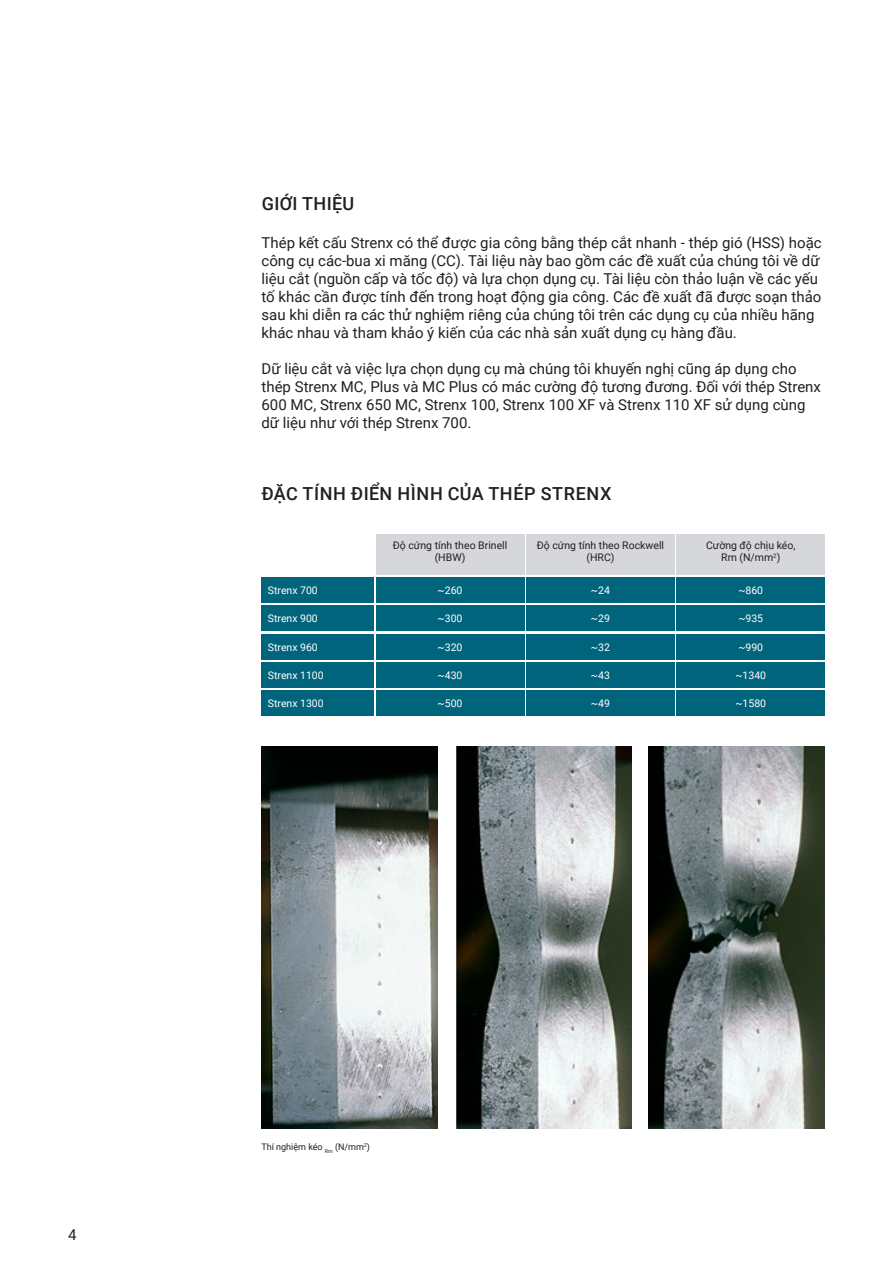
<style>
.page{position:relative;width:893px;height:1263px;background:#fff}
.page>*{position:absolute;margin:0;border:0;box-sizing:border-box;transform-origin:0 0}
.t1{font:500 18px "Roboto";letter-spacing:.035em;color:#231f20}
.t2{font:500 18px "Roboto";letter-spacing:.01em;color:#231f20}
.t3{font:15px/18px "Roboto";color:#231f20}
.t4{font:10.5px "Roboto";color:#fff}
.t5{font:10.5px/12.6px "Roboto";color:#231f20;text-align:center}
.bildtext_tabelltext{font:9px "Roboto";color:#231f20}
</style>
<div class="page">
<div style="left:376px;top:534px;width:148px;height:41px;background:#d6d7da"></div>
<div style="left:526px;top:534px;width:149px;height:41px;background:#d6d7da"></div>
<div style="left:677px;top:534px;width:148px;height:41px;background:#d6d7da"></div>
<div style="left:261px;top:577px;width:113px;height:26px;background:#00657c"></div>
<div style="left:376px;top:577px;width:148px;height:26px;background:#00657c"></div>
<div style="left:376px;top:606px;width:148px;height:25px;background:#00657c"></div>
<div style="left:376px;top:634px;width:148px;height:25px;background:#00657c"></div>
<div style="left:376px;top:662px;width:148px;height:25px;background:#00657c"></div>
<div style="left:376px;top:690px;width:148px;height:26px;background:#00657c"></div>
<div style="left:526px;top:577px;width:149px;height:26px;background:#00657c"></div>
<div style="left:526px;top:606px;width:149px;height:25px;background:#00657c"></div>
<div style="left:526px;top:634px;width:149px;height:25px;background:#00657c"></div>
<div style="left:526px;top:662px;width:149px;height:25px;background:#00657c"></div>
<div style="left:526px;top:690px;width:149px;height:26px;background:#00657c"></div>
<div style="left:677px;top:577px;width:148px;height:26px;background:#00657c"></div>
<div style="left:677px;top:606px;width:148px;height:25px;background:#00657c"></div>
<div style="left:677px;top:634px;width:148px;height:25px;background:#00657c"></div>
<div style="left:677px;top:662px;width:148px;height:25px;background:#00657c"></div>
<div style="left:677px;top:690px;width:148px;height:26px;background:#00657c"></div>
<div style="left:261px;top:606px;width:113px;height:25px;background:#00657c"></div>
<div style="left:261px;top:634px;width:113px;height:25px;background:#00657c"></div>
<div style="left:261px;top:662px;width:113px;height:25px;background:#00657c"></div>
<div style="left:261px;top:690px;width:113px;height:26px;background:#00657c"></div>
<img style="left:262px;top:746px;width:176px;height:382px">
<img style="left:455px;top:746px;width:176px;height:382px">
<img style="left:648px;top:747px;width:177px;height:381px">
<p class="t3" style="left:68px;top:1225px;width:10px">4</p>
<p class="t2" style="left:262px;top:191px;width:94px">GIỚI THIỆU</p>
<p class="t3" style="left:261px;top:233px;width:562px">Thép kết cấu Strenx có thể được gia công bằng thép cắt nhanh - thép gió (HSS) hoặc công cụ các-bua xi măng (CC). Tài liệu này bao gồm các đề xuất của chúng tôi về dữ liệu cắt (nguồn cấp và tốc độ) và lựa chọn dụng cụ. Tài liệu còn thảo luận về các yếu tố khác cần được tính đến trong hoạt động gia công. Các đề xuất đã được soạn thảo sau khi diễn ra các thử nghiệm riêng của chúng tôi trên các dụng cụ của nhiều hãng khác nhau và tham khảo ý kiến của các nhà sản xuất dụng cụ hàng đầu.</p>
<p class="t3" style="left:261px;top:359px;width:561px">Dữ liệu cắt và việc lựa chọn dụng cụ mà chúng tôi khuyến nghị cũng áp dụng cho thép Strenx MC, Plus và MC Plus có mác cường độ tương đương. Đối với thép Strenx 600 MC, Strenx 650 MC, Strenx 100, Strenx 100 XF và Strenx 110 XF sử dụng cùng dữ liệu như với thép Strenx 700.</p>
<p class="t1" style="left:262px;top:481px;width:351px">ĐẶC TÍNH ĐIỂN HÌNH CỦA THÉP STRENX</p>
<p class="t5" style="left:393px;top:538px;width:116px">Độ cứng tính theo Brinell (HBW)</p>
<p class="t5" style="left:537px;top:538px;width:129px">Độ cứng tính theo Rockwell (HRC)</p>
<p class="t5" style="left:706px;top:538px;width:91px">Cường độ chịu kéo,<br>Rm (N/mm<sup>2</sup>)</p>
<p class="t4" style="left:268px;top:583px;width:51px">Strenx 700</p>
<p class="t4" style="left:438px;top:583px;width:26px">~260</p>
<p class="t4" style="left:438px;top:611px;width:26px">~300</p>
<p class="t4" style="left:438px;top:639px;width:26px">~320</p>
<p class="t4" style="left:438px;top:667px;width:26px">~430</p>
<p class="t4" style="left:438px;top:696px;width:26px">~500</p>
<p class="t4" style="left:591px;top:583px;width:20px">~24</p>
<p class="t4" style="left:591px;top:611px;width:20px">~29</p>
<p class="t4" style="left:591px;top:639px;width:20px">~32</p>
<p class="t4" style="left:591px;top:667px;width:20px">~43</p>
<p class="t4" style="left:591px;top:696px;width:20px">~49</p>
<p class="t4" style="left:738px;top:583px;width:26px">~860</p>
<p class="t4" style="left:738px;top:611px;width:26px">~935</p>
<p class="t4" style="left:738px;top:639px;width:26px">~990</p>
<p class="t4" style="left:735px;top:667px;width:32px">~1340</p>
<p class="t4" style="left:735px;top:696px;width:32px">~1580</p>
<p class="t4" style="left:268px;top:611px;width:51px">Strenx 900</p>
<p class="t4" style="left:268px;top:639px;width:51px">Strenx 960</p>
<p class="t4" style="left:268px;top:667px;width:57px">Strenx 1100</p>
<p class="t4" style="left:268px;top:696px;width:57px">Strenx 1300</p>
<p class="bildtext_tabelltext" style="left:261px;top:1140px;width:110px">Thí nghiệm kéo <sub>Rm</sub> (N/mm<sup>2</sup>)</p>
</div>
